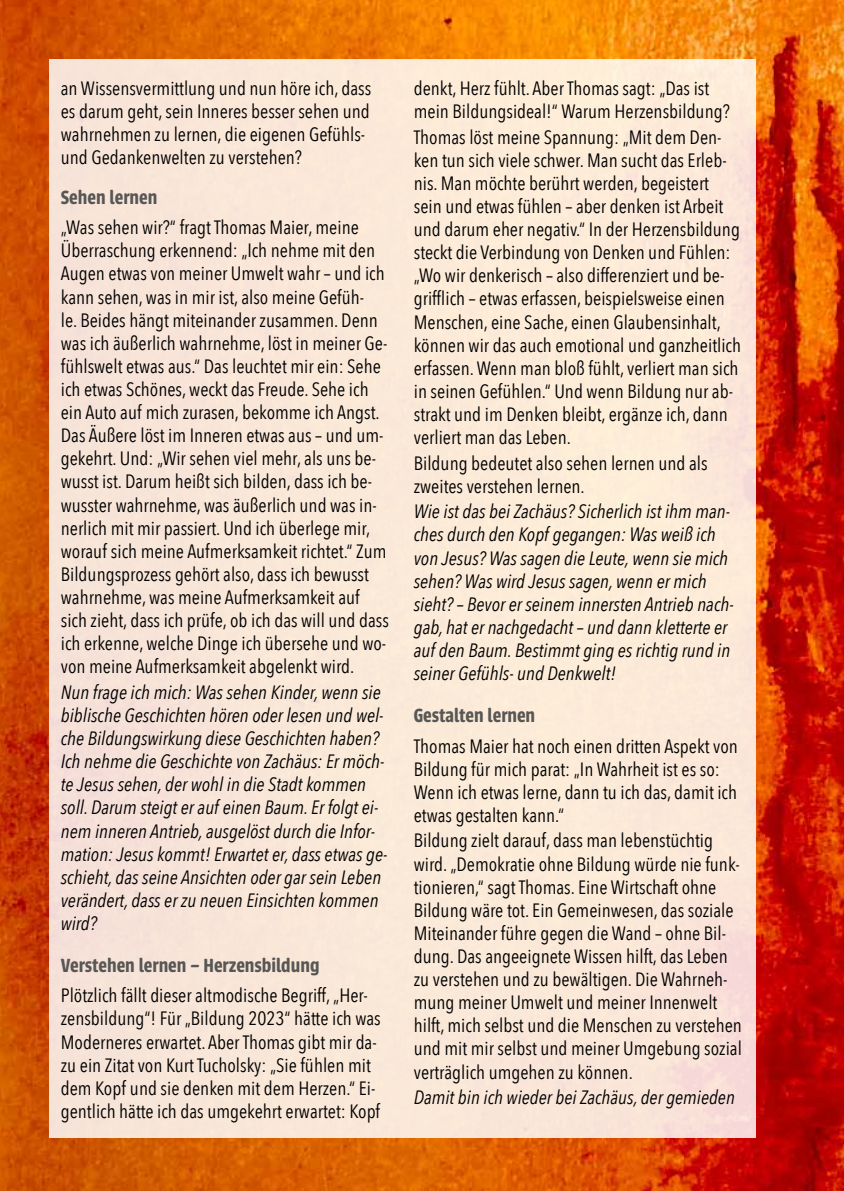
<style>
.page{position:relative;width:844px;height:1191px;background:#fff}
.page>*{position:absolute;margin:0;border:0;box-sizing:border-box;transform-origin:0 0}
.t1{font:600 21px "Urbana";color:#575756;scale:.95 1}
.t2{font:19.25px/23.1px "Avenir Next Condensed";color:#000}
.t3{font:italic 19.25px/23.1px "Avenir Next Condensed";color:#000}
</style>
<div class="page">
<img style="left:0;top:0;width:843px;height:1191px">
<div style="left:49px;top:60px;width:706px;height:1078px;background:#fae8d8"></div>
<p class="t2" style="left:61px;top:76px;width:312px">an Wissensvermittlung und nun höre ich, dass es darum geht, sein Inneres besser sehen und wahrnehmen zu lernen, die eigenen Gefühls&shy;und Gedankenwelten zu verstehen?</p>
<p class="t1" style="left:61px;top:185px;width:103px">Sehen lernen</p>
<p class="t2" style="left:61px;top:215px;width:329px">„Was sehen wir?“ fragt Thomas Maier, meine Überraschung erkennend: „Ich nehme mit den Augen etwas von meiner Umwelt wahr – und ich kann sehen, was in mir ist, also meine Gefüh-<br>le. Beides hängt miteinander zusammen. Denn was ich äußerlich wahrnehme, löst in meiner Ge&shy;fühlswelt etwas aus.“ Das leuchtet mir ein: Sehe ich etwas Schönes, weckt das Freude. Sehe ich ein Auto auf mich zurasen, bekomme ich Angst.<br>Das Äußere löst im Inneren etwas aus – und um&shy;gekehrt. Und: „Wir sehen viel mehr, als uns be&shy;wusst ist. Darum heißt sich bilden, dass ich be&shy;wusster wahrnehme, was äußerlich und was in&shy;nerlich mit mir passiert. Und ich überlege mir, worauf sich meine Aufmerksamkeit richtet.“ Zum Bildungsprozess gehört also, dass ich bewusst wahrnehme, was meine Aufmerksamkeit auf sich zieht, dass ich prüfe, ob ich das will und dass ich erkenne, welche Dinge ich übersehe und wo&shy;von meine Aufmerksamkeit abgelenkt wird.</p>
<p class="t3" style="left:61px;top:680px;width:328px">Nun frage ich mich: Was sehen Kinder, wenn sie biblische Geschichten hören oder lesen und wel&shy;che Bildungswirkung diese Geschichten haben?<br>Ich nehme die Geschichte von Zachäus: Er möch&shy;te Jesus sehen, der wohl in die Stadt kommen soll. Darum steigt er auf einen Baum. Er folgt ei&shy;nem inneren Antrieb, ausgelöst durch die Infor&shy;mation: Jesus kommt! Erwartet er, dass etwas ge&shy;schieht, das seine Ansichten oder gar sein Leben verändert, dass er zu neuen Einsichten kommen wird?</p>
<p class="t1" style="left:61px;top:953px;width:274px">Verstehen lernen – Herzensbildung</p>
<p class="t2" style="left:61px;top:983px;width:321px">Plötzlich fällt dieser altmodische Begriff, „Her&shy;zensbildung“! Für „Bildung 2023“ hätte ich was Moderneres erwartet. Aber Thomas gibt mir da&shy;zu ein Zitat von Kurt Tucholsky: „Sie fühlen mit dem Kopf und sie denken mit dem Herzen.“ Ei&shy;gentlich hätte ich das umgekehrt erwartet: Kopf</p>
<p class="t2" style="left:413px;top:76px;width:317px">denkt, Herz fühlt. Aber Thomas sagt: „Das ist mein Bildungsideal!“ Warum Herzensbildung?</p>
<p class="t2" style="left:413px;top:124px;width:329px">Thomas löst meine Spannung: „Mit dem Den&shy;ken tun sich viele schwer. Man sucht das Erleb&shy;nis. Man möchte berührt werden, begeistert sein und etwas fühlen – aber denken ist Arbeit und darum eher negativ.“ In der Herzensbildung steckt die Verbindung von Denken und Fühlen: „Wo wir denkerisch – also differenziert und be&shy;grifflich – etwas erfassen, beispielsweise einen Menschen, eine Sache, einen Glaubensinhalt, können wir das auch emotional und ganzheitlich erfassen. Wenn man bloß fühlt, verliert man sich in seinen Gefühlen.“ Und wenn Bildung nur ab&shy;strakt und im Denken bleibt, ergänze ich, dann verliert man das Leben.</p>
<p class="t2" style="left:413px;top:450px;width:295px">Bildung bedeutet also sehen lernen und als zweites verstehen lernen.</p>
<p class="t3" style="left:413px;top:500px;width:321px">Wie ist das bei Zachäus? Sicherlich ist ihm man&shy;ches durch den Kopf gegangen: Was weiß ich von Jesus? Was sagen die Leute, wenn sie mich sehen? Was wird Jesus sagen, wenn er mich sieht? – Bevor er seinem innersten Antrieb nach&shy;gab, hat er nachgedacht – und dann kletterte er auf den Baum. Bestimmt ging es richtig rund in seiner Gefühls- und Denkwelt!</p>
<p class="t1" style="left:413px;top:703px;width:129px">Gestalten lernen</p>
<p class="t2" style="left:413px;top:733px;width:325px">Thomas Maier hat noch einen dritten Aspekt von Bildung für mich parat: „In Wahrheit ist es so:<br>Wenn ich etwas lerne, dann tu ich das, damit ich etwas gestalten kann.“</p>
<p class="t2" style="left:413px;top:828px;width:329px">Bildung zielt darauf, dass man lebenstüchtig wird. „Demokratie ohne Bildung würde nie funk&shy;tionieren,“ sagt Thomas. Eine Wirtschaft ohne Bildung wäre tot. Ein Gemeinwesen, das soziale Miteinander führe gegen die Wand – ohne Bil&shy;dung. Das angeeignete Wissen hilft, das Leben zu verstehen und zu bewältigen. Die Wahrneh&shy;mung meiner Umwelt und meiner Innenwelt hilft, mich selbst und die Menschen zu verstehen und mit mir selbst und meiner Umgebung sozial verträglich umgehen zu können.</p>
<p class="t3" style="left:413px;top:1085px;width:322px">Damit bin ich wieder bei Zachäus, der gemieden</p>
</div>
